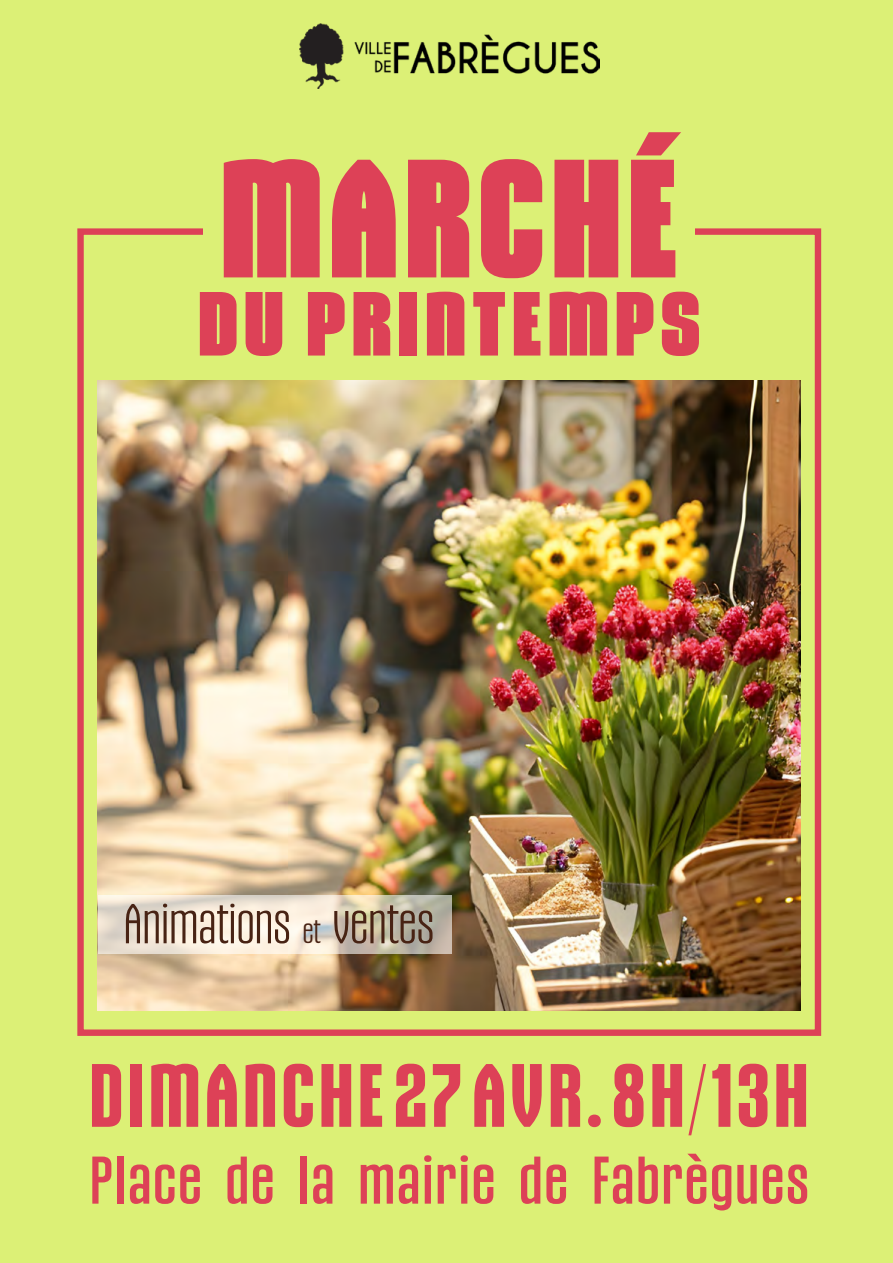
<style>
.page{position:relative;width:893px;height:1263px;background:#dcf076}
.page>*{position:absolute;margin:0;border:0;box-sizing:border-box;transform-origin:0 0}
.t1{font:900 160.05px "Gothiks";letter-spacing:.05em;color:#dd4157}
.t2{font:900 86.4px "Gothiks";letter-spacing:.07em;color:#dd4157;scale:1.11 1}
.t3{font:700 85.35px "Gothiks";letter-spacing:.045em;color:#dd4157}
.t4{font:64.05px "Gothiks";letter-spacing:.02em;color:#dd4157}
.t5{font:300 53.4px "Gothiks";color:#482314}
.s1{font-size:31.95px}
</style>
<div class="page">
<div style="left:77px;top:228px;width:744px;height:808px;border:6px solid #dd4157"></div>
<img style="left:98px;top:380px;width:703px;height:630px">
<img style="left:300px;top:24px;width:300px;height:64px">
<div style="left:203px;top:133px;width:492px;height:167px;background:#dcf076"></div>
<svg style="left:98px;top:895px;width:353px;height:59px;background:#e2d9c9"></svg>
<h1 class="t1" style="left:221px;top:124px;width:457px">MARCHÉ</h1>
<h2 class="t2" style="left:198px;top:273px;width:453px">DU PRINTEMPS</h2>
<p class="t5" style="left:123px;top:893px;width:312px">Animations <span class="s1">et</span> ventes</p>
<h3 class="t3" style="left:89px;top:1045px;width:721px">DIMANCHE 27 AVR. 8H/13H</h3>
<p class="t4" style="left:89px;top:1142px;width:722px">Place de la mairie de Fabrègues</p>
</div>
